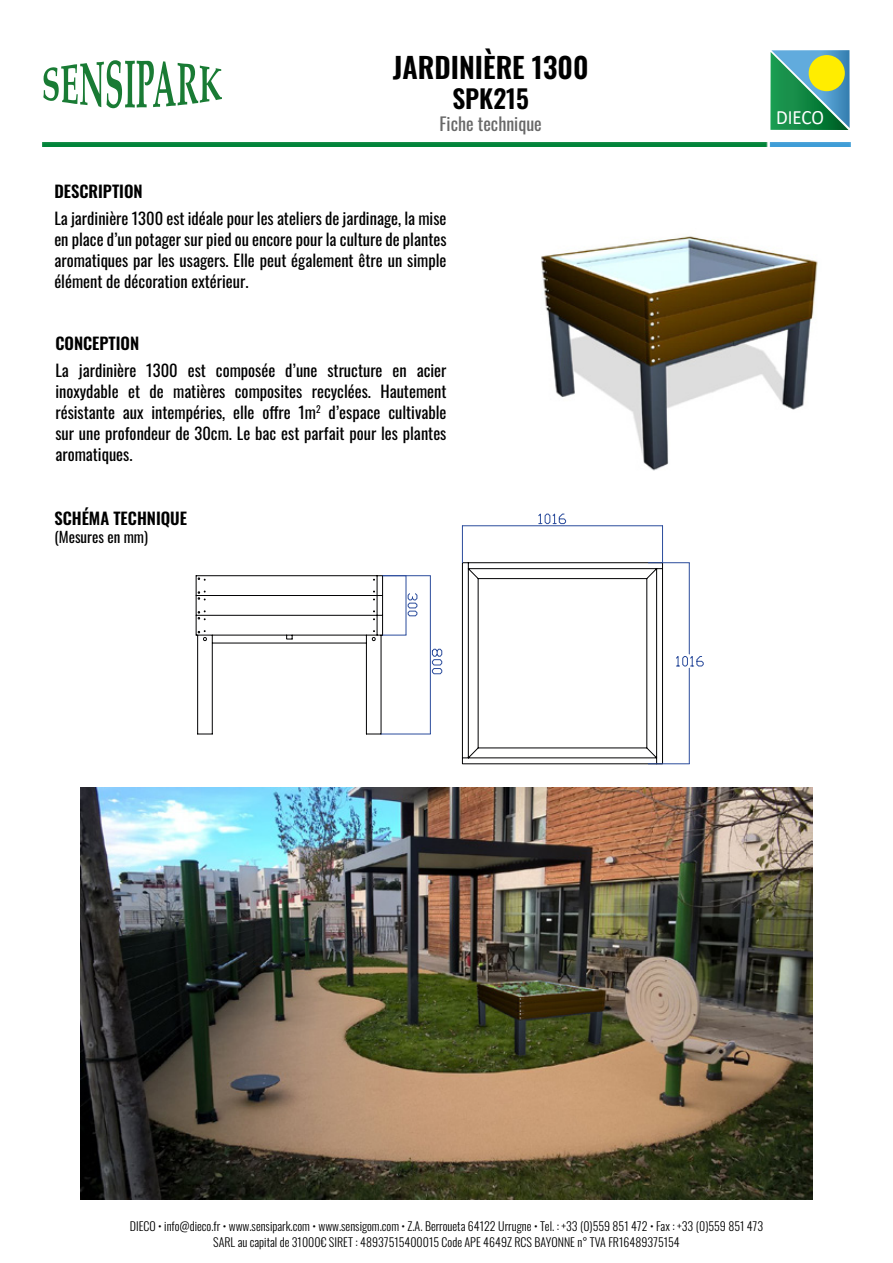
<style>
.page{position:relative;width:893px;height:1263px;background:#fff}
.page>*{position:absolute;margin:0;border:0;box-sizing:border-box;transform-origin:0 0}
.t1{font:600 28.5px "Oswald";color:#000}
.t2{font:600 25.5px "Oswald";color:#000}
.t3{font:20.4px "Calibri";letter-spacing:-.005em;color:#fff;scale:.93 1}
.t4{font:18px "Oswald";color:#686868}
.t5{font:16.5px/21px "Oswald";color:#000;text-align:justify}
.t6{font:600 16.5px "Oswald";color:#000}
.t7{font:15px "Oswald";color:#000}
.t8{font:300 12px/16.2px "Oswald";color:#000;text-align:center}
</style>
<div class="page">
<img style="left:541px;top:236px;width:277px;height:235px">
<svg style="left:770px;top:50px;width:80px;height:80px;background:#389782"></svg>
<div style="left:809px;top:55px;width:36px;height:36px;background:#ffed00;border-radius:50%"></div>
<img style="left:42px;top:143px;width:809px;height:3px">
<svg style="left:43px;top:60px;width:179px;height:48px"></svg>
<svg style="left:195px;top:575px;width:187px;height:160px"></svg>
<hr style="left:381px;top:733px;width:50px;height:1px;background:#2b4c9c">
<svg style="left:382px;top:513px;width:322px;height:252px"></svg>
<img style="left:80px;top:787px;width:732px;height:412px">
<h1 class="t1" style="left:393px;top:52px;width:197px">JARDINIÈRE 1300</h1>
<h2 class="t2" style="left:452px;top:86px;width:78px">SPK215</h2>
<p class="t4" style="left:440px;top:108px;width:104px">Fiche technique</p>
<p class="t6" style="left:54px;top:182px;width:90px">DESCRIPTION</p>
<p class="t5" style="left:54px;top:206px;width:394px">La jardinière 1300 est idéale pour les ateliers de jardinage, la mise en place d’un potager sur pied ou encore pour la culture de plantes aromatiques par les usagers. Elle peut également être un simple élément de décoration extérieur.</p>
<p class="t6" style="left:55px;top:334px;width:85px">CONCEPTION</p>
<p class="t5" style="left:55px;top:358px;width:393px">La jardinière 1300 est composée d’une structure en acier inoxydable et de matières composites recyclées. Hautement résistante aux intempéries, elle offre 1m<sup>2</sup> d’espace cultivable sur une profondeur de 30cm. Le bac est parfait pour les plantes aromatiques.</p>
<p class="t6" style="left:54px;top:510px;width:134px">SCHÉMA TECHNIQUE</p>
<p class="t7" style="left:54px;top:523px;width:95px">(Mesures en mm)</p>
<p class="t3" style="left:776px;top:103px;width:53px">DIECO</p>
<p class="t8" style="left:130px;top:1216px;width:635px">DIECO • info@dieco.fr • www.sensipark.com • www.sensigom.com • Z.A. Berroueta 64122 Urrugne • Tel. : +33 (0)559 851 472 • Fax : +33 (0)559 851 473<br>SARL au capital de 31000€ SIRET : 48937515400015 Code APE 4649Z RCS BAYONNE n° TVA FR16489375154</p>
</div>
